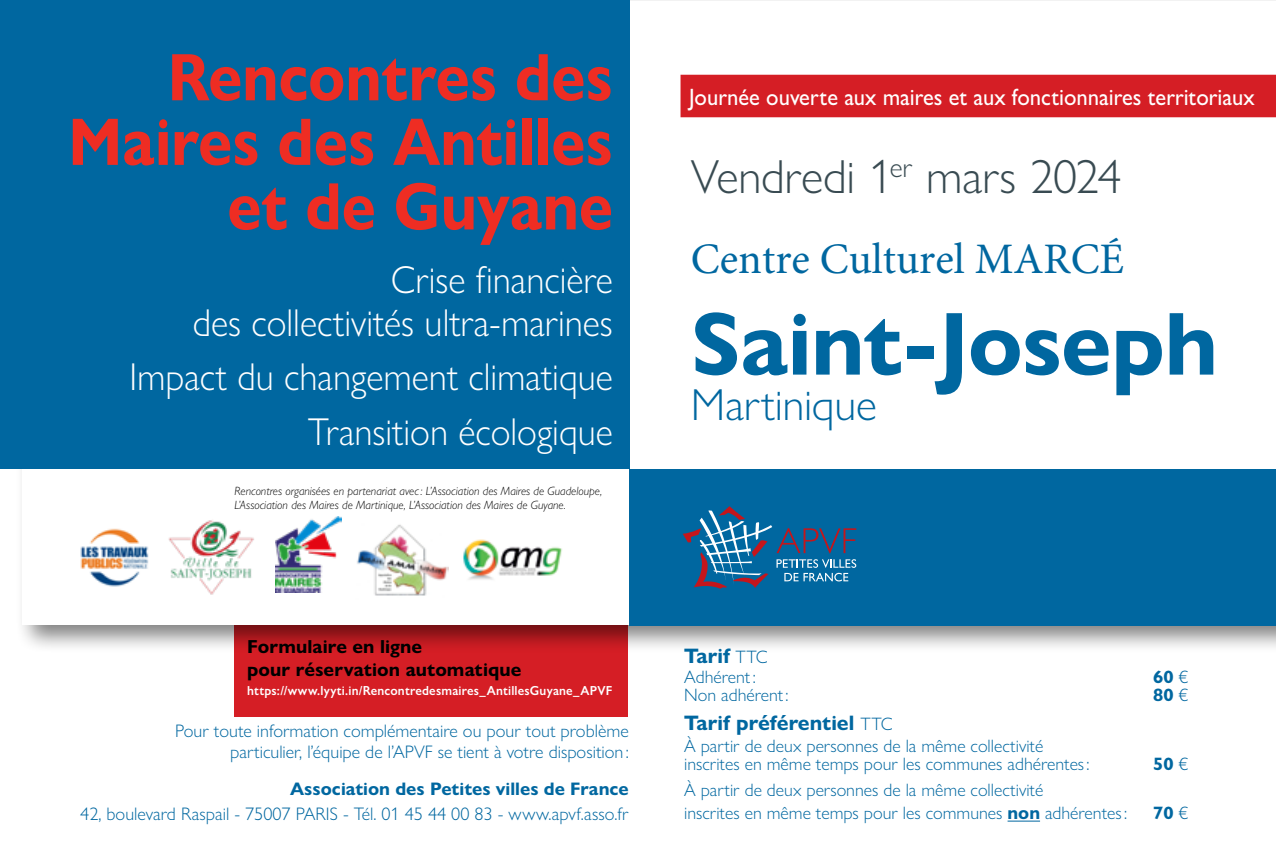
<style>
.page{position:relative;width:1276px;height:851px;background:#fff}
.page>*{position:absolute;margin:0;border:0;box-sizing:border-box;transform-origin:0 0}
.t1{font:700 90px "Gill Sans Nova";letter-spacing:-.01em;color:#0067a0}
.t2{font:700 67.5px/64.5px "Gill Sans Nova";color:#ee2d23;text-align:right;scale:.9 1}
.t3{font:300 48px "Gill Sans Nova";letter-spacing:-.01em;color:#394b52}
.t4{font:300 45px "Gill Sans Nova";letter-spacing:-.005em;color:#0067a0}
.t5{font:43.5px "Minion Pro";color:#0067a0}
.t6{font:300 39px/42px "Gill Sans Nova";color:#fff;text-align:right;scale:.95 1}
.t7{font:500 23.7px "Gill Sans Nova";color:#fff;scale:.95 1}
.t8{font:700 21px "Gill Sans Nova";color:#0067a0}
.t9{font:700 18.9px/22.6px "Gill Sans Nova";letter-spacing:.005em;color:#000}
.t10{font:300 18.15px/21.8px "Gill Sans Nova";color:#0067a0;text-align:right}
.t11{font:700 18.15px "Gill Sans Nova";color:#0067a0}
.t12{font:300 18px/18px "Gill Sans Nova";color:#0067a0}
.t13{font:700 18px "Gill Sans Nova";color:#0067a0}
.t14{font:600 13.05px "Gill Sans Nova";letter-spacing:.015em;color:#fff;scale:.96 1}
.t15{font:italic 300 12px/14.4px "Gill Sans Nova";color:#000}
.s1{font-weight:300;font-size:18px}
.s2{font-weight:300}
.s3{font-weight:700}
</style>
<div class="page">
<div style="left:234px;top:624px;width:394px;height:92px;background:#d51e25"></div>
<div style="left:15px;top:0;width:1261px;height:653px;background:#000;opacity:.5"></div>
<div style="left:23px;top:1px;width:1253px;height:623px;background:#fff"></div>
<div style="left:629px;top:469px;width:647px;height:156px;background:#0067a0"></div>
<svg style="left:683px;top:506px;width:173px;height:82px"></svg>
<hr style="left:1007px;top:820px;width:33px;height:1px;background:#0067a0">
<div style="left:0;top:0;width:629px;height:469px;background:#0067a0"></div>
<img style="left:80px;top:528px;width:69px;height:59px">
<img style="left:357px;top:524px;width:91px;height:72px">
<img style="left:275px;top:516px;width:66px;height:76px">
<img style="left:463px;top:539px;width:99px;height:41px">
<img style="left:168px;top:520px;width:86px;height:75px">
<div style="left:680px;top:75px;width:596px;height:42px;background:#d51e25"></div>
<p class="t2" style="left:68px;top:45px;width:606px">Rencontres des<br>Maires des Antilles et de Guyane</p>
<p class="t6" style="left:193px;top:259px;width:444px">Crise financière<br>des collectivités ultra-marines</p>
<p class="t6" style="left:129px;top:355px;width:510px">Impact du changement climatique</p>
<p class="t6" style="left:308px;top:410px;width:323px">Transition écologique</p>
<p class="t15" style="left:234px;top:483px;width:369px">Rencontres organisées en partenariat avec: L’Association des Maires de Guadeloupe,<br>L’Association des Maires de Martinique, L’Association des Maires de Guyane.</p>
<p class="t9" style="left:247px;top:635px;width:276px">Formulaire en ligne<br>pour réservation automatique</p>
<p class="t14" style="left:247px;top:682px;width:382px">https://www.lyyti.in/Rencontredesmaires_AntillesGuyane_APVF</p>
<p class="t10" style="left:175px;top:719px;width:455px">Pour toute information complémentaire ou pour tout problème particulier, l’équipe de l’APVF se tient à votre disposition :</p>
<p class="t11" style="left:290px;top:777px;width:340px">Association des Petites villes de France</p>
<p class="t10" style="left:80px;top:802px;width:550px">42, boulevard Raspail - 75007 PARIS - Tél. 01 45 44 00 83 - www.apvf.asso.fr</p>
<p class="t7" style="left:689px;top:82px;width:597px">Journée ouverte aux maires et aux fonctionnaires territoriaux</p>
<p class="t3" style="left:691px;top:148px;width:432px">Vendredi 1<sup>er</sup> mars 2024</p>
<p class="t5" style="left:691px;top:229px;width:435px">Centre Culturel MARCÉ</p>
<p class="t1" style="left:691px;top:288px;width:529px">Saint-Joseph</p>
<p class="t4" style="left:691px;top:377px;width:187px">Martinique</p>
<p class="t8" style="left:684px;top:642px;width:85px">Tarif <span class="s1">TTC</span></p>
<p class="t12" style="left:684px;top:668px;width:73px">Adhérent:</p>
<p class="t13" style="left:1153px;top:666px;width:37px">60 <span class="s2">€</span></p>
<p class="t12" style="left:684px;top:685px;width:106px">Non adhérent:</p>
<p class="t13" style="left:1153px;top:683px;width:37px">80 <span class="s2">€</span></p>
<p class="t8" style="left:684px;top:710px;width:210px">Tarif préférentiel <span class="s1">TTC</span></p>
<p class="t12" style="left:684px;top:736px;width:407px">À partir de deux personnes de la même collectivité inscrites en même temps pour les communes adhérentes:</p>
<p class="t13" style="left:1153px;top:752px;width:37px">50 <span class="s2">€</span></p>
<p class="t12" style="left:684px;top:780px;width:361px">À partir de deux personnes de la même collectivité</p>
<p class="t12" style="left:684px;top:803px;width:444px">inscrites en même temps pour les communes <span class="s3">non</span> adhérentes:</p>
<p class="t13" style="left:1153px;top:801px;width:37px">70 <span class="s2">€</span></p>
</div>
